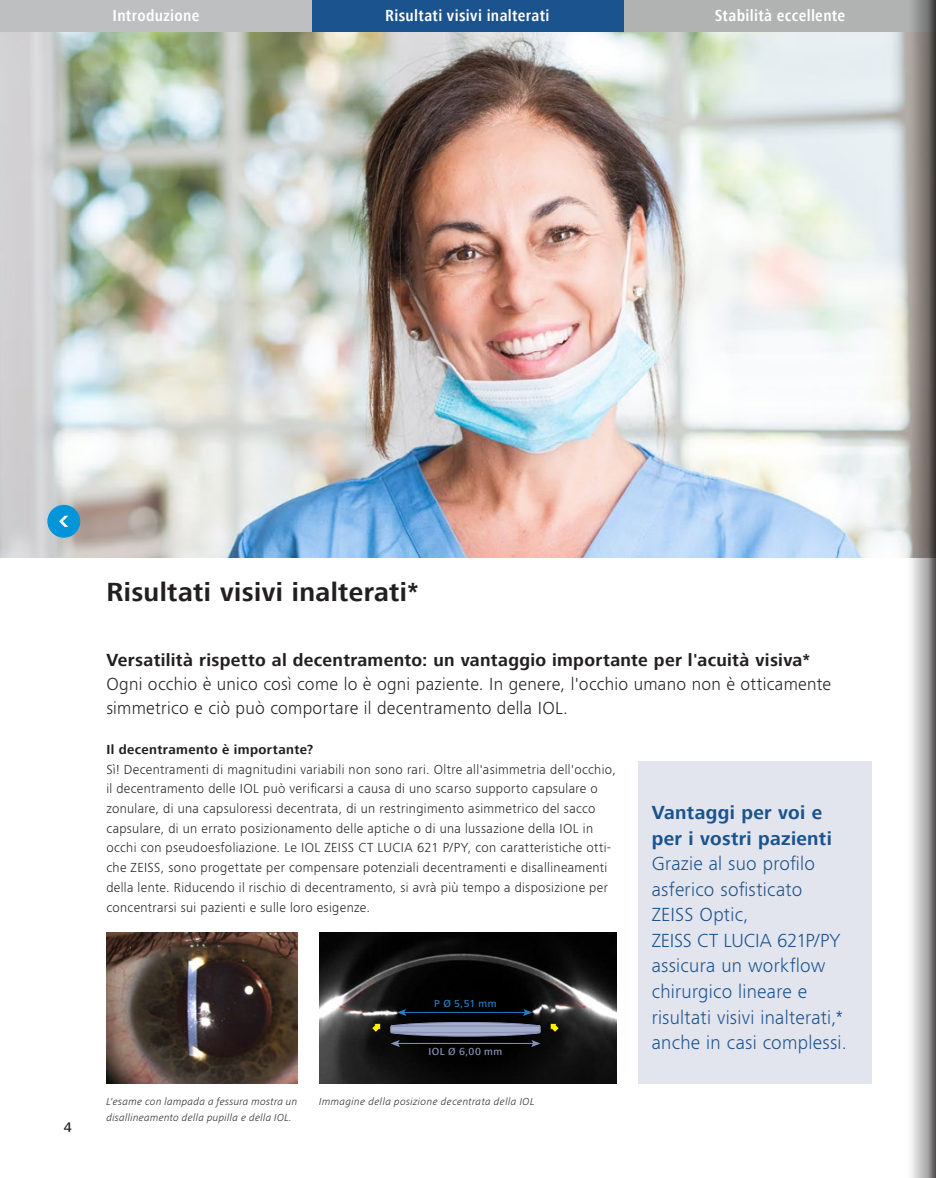
<style>
.page{position:relative;width:936px;height:1178px;background:#fff}
.page>*{position:absolute;margin:0;border:0;box-sizing:border-box;transform-origin:0 0}
.t1{font:700 27px "ZEISS Frutiger Next W1 G";letter-spacing:.015em;color:#231f20}
.t2{font:300 19.5px/25.5px "ZEISS Frutiger Next W1 G";letter-spacing:.015em;color:#1a538d}
.t3{font:700 19.5px/25.5px "ZEISS Frutiger Next W1 G";letter-spacing:.015em;color:#1a538d}
.t4{font:300 18px/24px "ZEISS Frutiger Next W1 G";letter-spacing:.015em;color:#231f20}
.t5{font:700 18px "ZEISS Frutiger Next W1 G";letter-spacing:.015em;color:#231f20}
.t6{font:700 condensed 16.5px "ZEISS Frutiger Next W1 G";letter-spacing:.02em;color:#fff}
.t7{font:500 14.25px "ZEISS Frutiger Next W1 G";color:#231f20}
.t8{font:300 13.5px/19.6px "ZEISS Frutiger Next W1 G";letter-spacing:.025em;color:#231f20}
.t9{font:700 13.5px "ZEISS Frutiger Next W1 G";letter-spacing:.03em;color:#231f20}
.t10{font:italic 300 10.5px/16.5px "ZEISS Frutiger Next W1 G";letter-spacing:.035em;color:#231f20}
.t11{font:500 10.5px "ZEISS Frutiger Next W1 G";letter-spacing:.04em;color:#8993ba}
.t12{font:500 10.5px "ZEISS Frutiger Next W1 G";color:#277dc1}
</style>
<div class="page">
<div style="left:638px;top:762px;width:234px;height:322px;background:#e2e4ee"></div>
<img style="left:106px;top:932px;width:192px;height:152px">
<img style="left:319px;top:932px;width:298px;height:152px">
<svg style="left:523px;top:1009px;width:9px;height:7px"></svg>
<svg style="left:397px;top:1009px;width:9px;height:7px"></svg>
<hr style="left:404px;top:1012px;width:121px;height:1px;background:#277dc1">
<svg style="left:372px;top:1024px;width:8px;height:8px"></svg>
<svg style="left:390px;top:1022px;width:168px;height:25px;background:#515563"></svg>
<img style="left:0;top:32px;width:897px;height:526px">
<div style="left:312px;top:0;width:312px;height:32px;background:#1a538d"></div>
<div style="left:0;top:0;width:312px;height:32px;background:#bdbfc0"></div>
<div style="left:624px;top:0;width:311px;height:32px;background:#b1b3b3"></div>
<div style="left:47px;top:505px;width:33px;height:33px;background:#0095d9;border-radius:50%"></div>
<svg style="left:59px;top:516px;width:9px;height:11px"></svg>
<hr style="left:935px;top:0;width:1px;height:1178px;background:#231f20">
<svg style="left:897px;top:0;width:28px;height:1178px"></svg>
<svg style="left:925px;top:0;width:10px;height:1178px;background:#7b7775"></svg>
<p class="t6" style="left:112px;top:6px;width:89px">Introduzione</p>
<p class="t6" style="left:385px;top:6px;width:166px">Risultati visivi inalterati</p>
<p class="t6" style="left:714px;top:6px;width:132px">Stabilità eccellente</p>
<p class="t7" style="left:64px;top:1119px;width:10px">4</p>
<h1 class="t1" style="left:106px;top:576px;width:314px">Risultati visivi inalterati*</h1>
<h3 class="t5" style="left:106px;top:650px;width:705px">Versatilità rispetto al decentramento: un vantaggio importante per l'acuità visiva*</h3>
<h3 class="t4" style="left:106px;top:671px;width:726px">Ogni occhio è unico così come lo è ogni paziente. In genere, l'occhio umano non è otticamente simmetrico e ciò può comportare il decentramento della IOL.</h3>
<p class="t9" style="left:106px;top:741px;width:208px">Il decentramento è importante?</p>
<p class="t8" style="left:106px;top:758px;width:511px">Sì! Decentramenti di magnitudini variabili non sono rari. Oltre all'asimmetria dell'occhio, il decentramento delle IOL può verificarsi a causa di uno scarso supporto capsulare o zonulare, di una capsuloressi decentrata, di un restringimento asimmetrico del sacco capsulare, di un errato posizionamento delle aptiche o di una lussazione della IOL in occhi con pseudoesfoliazione. Le IOL ZEISS CT LUCIA 621 P/PY, con caratteristiche otti&shy;che ZEISS, sono progettate per compensare potenziali decentramenti e disallineamenti della lente. Riducendo il rischio di decentramento, si avrà più tempo a disposizione per concentrarsi sui pazienti e sulle loro esigenze.</p>
<p class="t12" style="left:434px;top:998px;width:64px">P Ø 5,51 mm</p>
<p class="t11" style="left:428px;top:1046px;width:75px">IOL Ø 6,00 mm</p>
<p class="t10" style="left:106px;top:1093px;width:192px">L'esame con lampada a fessura mostra un disallineamento della pupilla e della IOL.</p>
<p class="t10" style="left:319px;top:1093px;width:217px">Immagine della posizione decentrata della IOL</p>
<h2 class="t3" style="left:651px;top:801px;width:182px">Vantaggi per voi e per i vostri pazienti</h2>
<h2 class="t2" style="left:651px;top:850px;width:197px">Grazie al suo profilo asferico sofisticato<br>ZEISS Optic,<br>ZEISS CT LUCIA 621P/PY assicura un workflow chirurgico lineare e risultati visivi inalterati,* anche in casi complessi.</h2>
</div>
